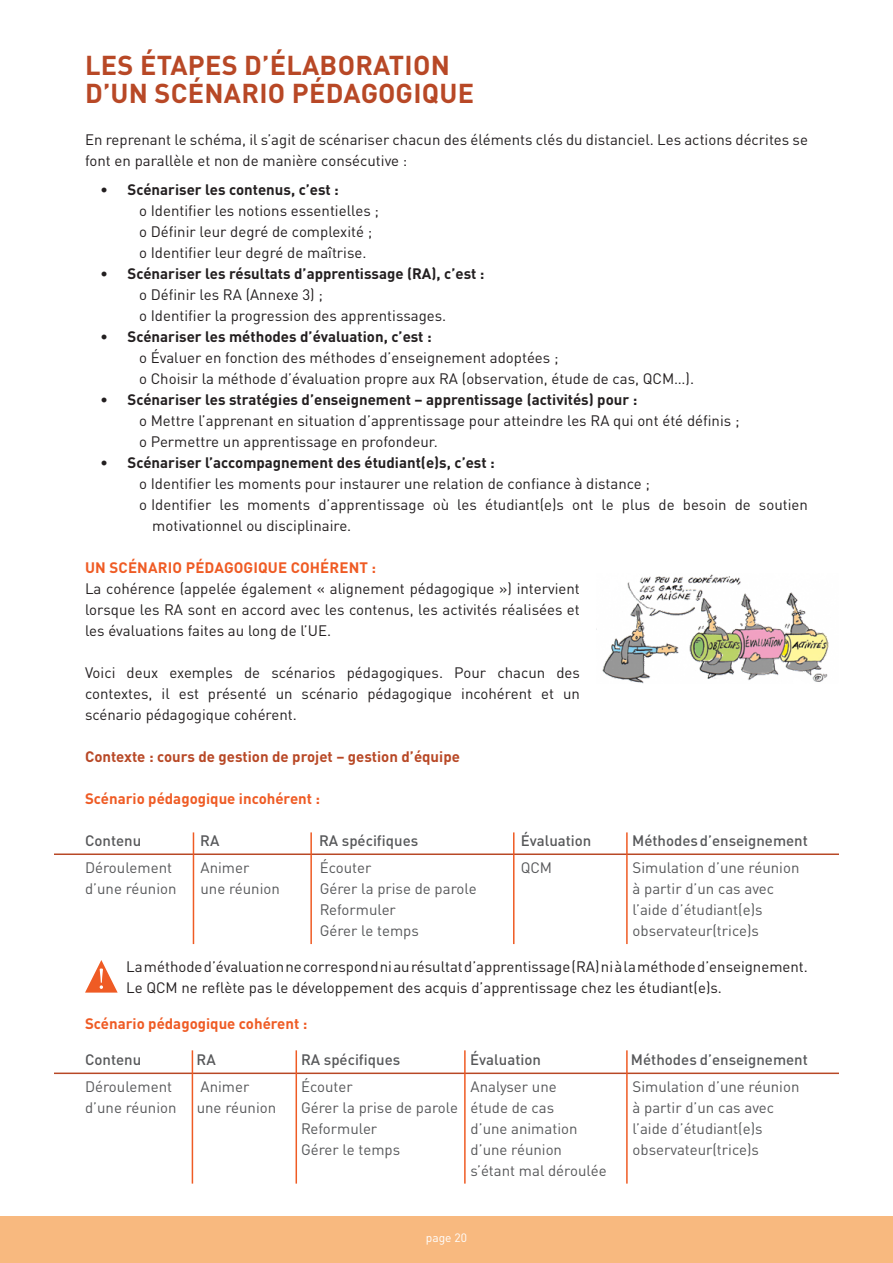
<style>
.page{position:relative;width:893px;height:1263px;background:#fff}
.page>*{position:absolute;margin:0;border:0;box-sizing:border-box;transform-origin:0 0}
.t1{font:700 27px "DIN Pro";letter-spacing:.01em;color:#b84826}
.t2{font:15px/21px "DIN Pro";color:#231f20}
.t3{font:15px "DIN Pro";color:#57585a}
.t4{font:700 15px "DIN Pro";color:#231f20}
.t5{font:500 15px "DIN Pro";color:#57585a}
.t6{font:700 15px "DIN Pro";color:#ef5b24}
.t7{font:700 15px "DIN Pro";color:#b84826}
.t8{font:12px "DIN Pro";color:#fff}
</style>
<div class="page">
<div style="left:0;top:1216px;width:893px;height:47px;background:#f8b97f"></div>
<img style="left:602px;top:574px;width:227px;height:110px">
<hr style="left:54px;top:853px;width:785px;height:2px;background:#b84826">
<hr style="left:193px;top:832px;width:1px;height:112px;background:#ef5b24">
<hr style="left:310px;top:832px;width:2px;height:112px;background:#ef5b24">
<hr style="left:513px;top:832px;width:1px;height:112px;background:#ef5b24">
<hr style="left:626px;top:832px;width:2px;height:112px;background:#ef5b24">
<hr style="left:54px;top:1072px;width:785px;height:2px;background:#b84826">
<hr style="left:192px;top:1050px;width:1px;height:133px;background:#ef5b24">
<hr style="left:296px;top:1050px;width:1px;height:133px;background:#ef5b24">
<hr style="left:464px;top:1050px;width:2px;height:133px;background:#ef5b24">
<hr style="left:626px;top:1050px;width:2px;height:133px;background:#ef5b24">
<svg style="left:85px;top:960px;width:33px;height:32px"></svg>
<p class="t1" style="left:85px;top:42px;width:366px">LES ÉTAPES D’ÉLABORATION</p>
<p class="t1" style="left:85px;top:71px;width:390px">D’UN SCÉNARIO PÉDAGOGIQUE</p>
<p class="t2" style="left:85px;top:128px;width:724px">En reprenant le schéma, il s’agit de scénariser chacun des éléments clés du distanciel. Les actions décrites se font en parallèle et non de manière consécutive :</p>
<p class="t4" style="left:101px;top:177px;width:240px">• Scénariser les contenus, c’est :</p>
<p class="t2" style="left:139px;top:198px;width:241px">o Identifier les notions essentielles ;</p>
<p class="t2" style="left:139px;top:219px;width:235px">o Définir leur degré de complexité ;</p>
<p class="t2" style="left:139px;top:240px;width:229px">o Identifier leur degré de maîtrise.</p>
<p class="t4" style="left:101px;top:261px;width:385px">• Scénariser les résultats d’apprentissage (RA), c’est :</p>
<p class="t2" style="left:139px;top:282px;width:185px">o Définir les RA (Annexe 3) ;</p>
<p class="t2" style="left:139px;top:303px;width:309px">o Identifier la progression des apprentissages.</p>
<p class="t4" style="left:101px;top:324px;width:333px">• Scénariser les méthodes d’évaluation, c’est :</p>
<p class="t2" style="left:139px;top:345px;width:421px">o Évaluer en fonction des méthodes d’enseignement adoptées ;</p>
<p class="t2" style="left:139px;top:366px;width:557px">o Choisir la méthode d’évaluation propre aux RA (observation, étude de cas, QCM…).</p>
<p class="t4" style="left:101px;top:387px;width:538px">• Scénariser les stratégies d’enseignement – apprentissage (activités) pour :</p>
<p class="t2" style="left:139px;top:408px;width:602px">o Mettre l’apprenant en situation d’apprentissage pour atteindre les RA qui ont été définis ;</p>
<p class="t2" style="left:139px;top:429px;width:300px">o Permettre un apprentissage en profondeur.</p>
<p class="t4" style="left:101px;top:450px;width:396px">• Scénariser l’accompagnement des étudiant(e)s, c’est :</p>
<p class="t2" style="left:139px;top:471px;width:512px">o Identifier les moments pour instaurer une relation de confiance à distance ;</p>
<p class="t2" style="left:152px;top:492px;width:657px;text-indent:-13px">o Identifier les moments d’apprentissage où les étudiant(e)s ont le plus de besoin de soutien motivationnel ou disciplinaire.</p>
<p class="t6" style="left:85px;top:555px;width:293px">UN SCÉNARIO PÉDAGOGIQUE COHÉRENT :</p>
<p class="t2" style="left:85px;top:576px;width:496px;text-align:justify">La cohérence (appelée également « alignement pédagogique ») intervient lorsque les RA sont en accord avec les contenus, les activités réalisées et les évaluations faites au long de l’UE.</p>
<p class="t2" style="left:85px;top:660px;width:496px;text-align:justify">Voici deux exemples de scénarios pédagogiques. Pour chacun des contextes, il est présenté un scénario pédagogique incohérent et un scénario pédagogique cohérent.</p>
<p class="t7" style="left:85px;top:744px;width:376px">Contexte : cours de gestion de projet – gestion d’équipe</p>
<p class="t6" style="left:85px;top:786px;width:237px">Scénario pédagogique incohérent :</p>
<p class="t5" style="left:85px;top:828px;width:58px">Contenu</p>
<p class="t5" style="left:200px;top:828px;width:21px">RA</p>
<p class="t5" style="left:319px;top:828px;width:101px">RA spécifiques</p>
<p class="t5" style="left:521px;top:828px;width:72px">Évaluation</p>
<p class="t5" style="left:632px;top:828px;width:177px">Méthodes d’enseignement</p>
<p class="t3" style="left:85px;top:855px;width:89px">Déroulement</p>
<p class="t3" style="left:201px;top:855px;width:50px">Animer</p>
<p class="t3" style="left:320px;top:855px;width:53px">Écouter</p>
<p class="t3" style="left:521px;top:855px;width:33px">QCM</p>
<p class="t3" style="left:633px;top:855px;width:168px">Simulation d’une réunion</p>
<p class="t3" style="left:85px;top:876px;width:93px">d’une réunion</p>
<p class="t3" style="left:201px;top:876px;width:81px">une réunion</p>
<p class="t3" style="left:320px;top:876px;width:158px">Gérer la prise de parole</p>
<p class="t3" style="left:633px;top:876px;width:143px">à partir d’un cas avec</p>
<p class="t3" style="left:320px;top:897px;width:78px">Reformuler</p>
<p class="t3" style="left:633px;top:897px;width:132px">l’aide d’étudiant(e)s</p>
<p class="t3" style="left:320px;top:918px;width:101px">Gérer le temps</p>
<p class="t3" style="left:633px;top:918px;width:128px">observateur(trice)s</p>
<p class="t2" style="left:126px;top:954px;width:683px">La méthode d’évaluation ne correspond ni au résultat d’apprentissage (RA) ni à la méthode d’enseignement.<br>Le QCM ne reflète pas le développement des acquis d’apprentissage chez les étudiant(e)s.</p>
<p class="t6" style="left:85px;top:1011px;width:224px">Scénario pédagogique cohérent :</p>
<p class="t5" style="left:85px;top:1047px;width:58px">Contenu</p>
<p class="t5" style="left:197px;top:1047px;width:21px">RA</p>
<p class="t5" style="left:301px;top:1047px;width:101px">RA spécifiques</p>
<p class="t5" style="left:470px;top:1047px;width:72px">Évaluation</p>
<p class="t5" style="left:631px;top:1047px;width:178px">Méthodes d’enseignement</p>
<p class="t3" style="left:85px;top:1074px;width:89px">Déroulement</p>
<p class="t3" style="left:201px;top:1074px;width:50px">Animer</p>
<p class="t3" style="left:301px;top:1074px;width:53px">Écouter</p>
<p class="t3" style="left:471px;top:1074px;width:88px">Analyser une</p>
<p class="t3" style="left:633px;top:1074px;width:168px">Simulation d’une réunion</p>
<p class="t3" style="left:85px;top:1095px;width:93px">d’une réunion</p>
<p class="t3" style="left:197px;top:1095px;width:81px">une réunion</p>
<p class="t3" style="left:301px;top:1095px;width:255px">Gérer la prise de parole étude de cas</p>
<p class="t3" style="left:633px;top:1095px;width:143px">à partir d’un cas avec</p>
<p class="t3" style="left:301px;top:1116px;width:78px">Reformuler</p>
<p class="t3" style="left:471px;top:1116px;width:108px">d’une animation</p>
<p class="t3" style="left:633px;top:1116px;width:132px">l’aide d’étudiant(e)s</p>
<p class="t3" style="left:301px;top:1137px;width:101px">Gérer le temps</p>
<p class="t3" style="left:471px;top:1137px;width:93px">d’une réunion</p>
<p class="t3" style="left:633px;top:1137px;width:128px">observateur(trice)s</p>
<p class="t3" style="left:471px;top:1158px;width:138px">s’étant mal déroulée</p>
<p class="t8" style="left:426px;top:1228px;width:43px">page 20</p>
</div>
